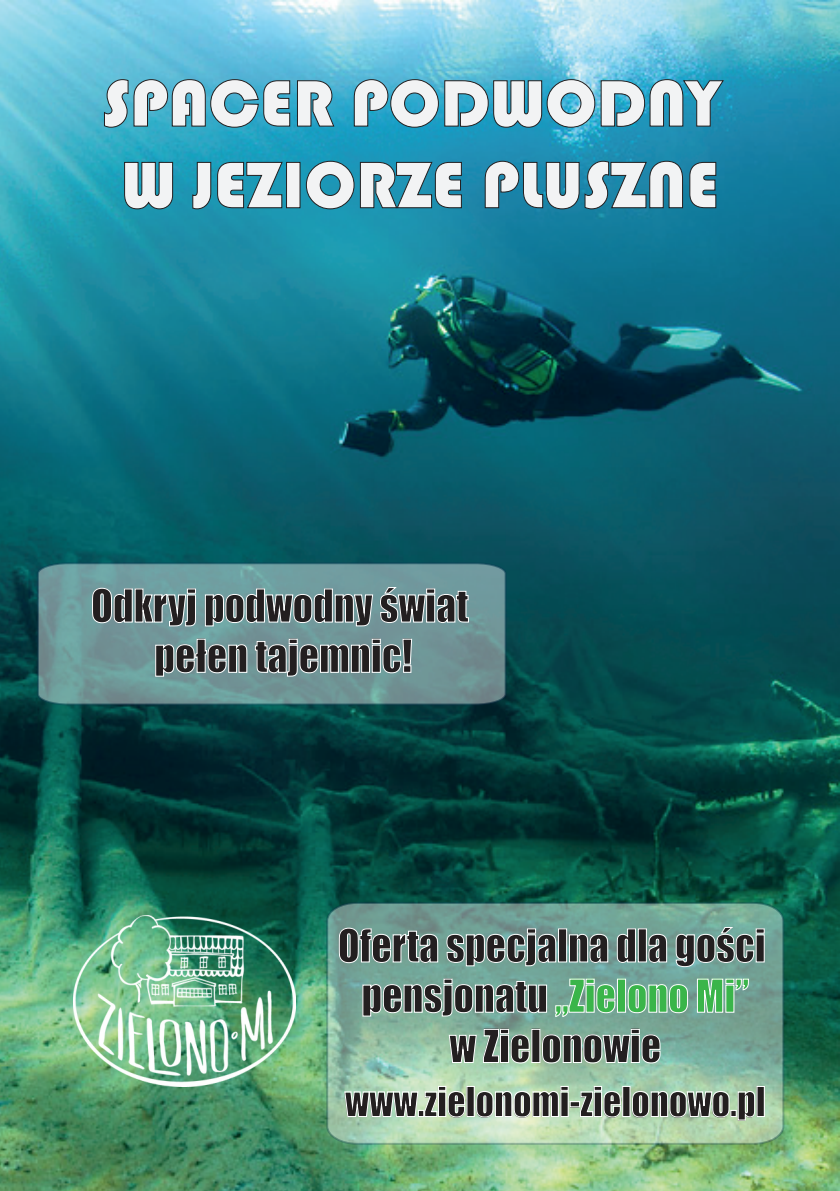
<style>
.page{position:relative;width:840px;height:1191px;background:#fff}
.page>*{position:absolute;margin:0;border:0;box-sizing:border-box;transform-origin:0 0}
.t1{font:68px/81.6px "Bauhaus 93";color:#f2f3f4}
.t2{font:41.8px/50.2px "Impact";color:#231f20;text-align:center;scale:.95 1}
.t3{font:38px "Impact";color:#231f20;scale:.95 1}
.s1{color:#3ab54a}
</style>
<div class="page">
<img style="left:0;top:0;width:839px;height:1191px">
<svg style="left:103px;top:79px;width:187px;height:49px;background:#40a1bc"></svg>
<svg style="left:296px;top:80px;width:39px;height:47px;background:#3198b6"></svg>
<svg style="left:353px;top:79px;width:371px;height:49px;background:#2c97b8"></svg>
<svg style="left:123px;top:161px;width:50px;height:49px;background:#1c8ca3"></svg>
<svg style="left:192px;top:161px;width:91px;height:49px;background:#1c8ba5"></svg>
<div style="left:286px;top:162px;width:14px;height:46px;border:1px solid #231f20"></div>
<svg style="left:305px;top:160px;width:157px;height:50px;background:#1d87a5"></svg>
<svg style="left:484px;top:160px;width:232px;height:50px;background:#1b7a9b"></svg>
<svg style="left:326px;top:902px;width:458px;height:242px;background:#88b49f"></svg>
<svg style="left:37px;top:562px;width:469px;height:143px;background:#6a9496"></svg>
<svg style="left:91px;top:587px;width:105px;height:40px;background:#89acaf"></svg>
<svg style="left:204px;top:588px;width:169px;height:41px;background:#87abad"></svg>
<svg style="left:379px;top:586px;width:90px;height:43px;background:#88a9ac"></svg>
<svg style="left:155px;top:638px;width:93px;height:39px;background:#88a8aa"></svg>
<svg style="left:254px;top:638px;width:158px;height:39px;background:#89a7a9"></svg>
<svg style="left:338px;top:927px;width:100px;height:36px;background:#8baea5"></svg>
<svg style="left:445px;top:928px;width:111px;height:38px;background:#8ab0a9"></svg>
<div style="left:557px;top:928px;width:10px;height:34px;border:1px solid #fff"></div>
<svg style="left:568px;top:933px;width:40px;height:30px"></svg>
<svg style="left:616px;top:928px;width:20px;height:35px"></svg>
<div style="left:637px;top:928px;width:9px;height:34px;border:1px solid #fff"></div>
<svg style="left:647px;top:933px;width:20px;height:30px"></svg>
<svg style="left:674px;top:926px;width:90px;height:41px;background:#89b3aa"></svg>
<svg style="left:361px;top:978px;width:186px;height:39px;background:#8fb8ab"></svg>
<svg style="left:554px;top:978px;width:61px;height:39px;background:#89afa4"></svg>
<div style="left:616px;top:978px;width:9px;height:34px;border:1px solid #fff"></div>
<svg style="left:626px;top:983px;width:62px;height:30px;background:#8eb2a8"></svg>
<svg style="left:696px;top:974px;width:53px;height:39px;background:#8bb1a7"></svg>
<svg style="left:448px;top:1028px;width:82px;height:41px;background:#a6ccb3"></svg>
<div style="left:531px;top:1028px;width:9px;height:35px;border:1px solid #fff"></div>
<svg style="left:541px;top:1028px;width:119px;height:41px;background:#99c1ad"></svg>
<svg style="left:343px;top:1085px;width:122px;height:39px;background:#c2dfc4"></svg>
<div style="left:466px;top:1086px;width:8px;height:31px;border:1px solid #fff"></div>
<svg style="left:475px;top:1085px;width:94px;height:33px;background:#cee6cb"></svg>
<div style="left:569px;top:1101px;width:10px;height:6px;border:1px solid #fff"></div>
<svg style="left:579px;top:1085px;width:42px;height:33px"></svg>
<div style="left:622px;top:1086px;width:8px;height:31px;border:1px solid #fff"></div>
<svg style="left:631px;top:1090px;width:98px;height:34px;background:#b7d5b9"></svg>
<div style="left:730px;top:1109px;width:6px;height:8px;border:1px solid #fff"></div>
<svg style="left:736px;top:1090px;width:19px;height:31px"></svg>
<div style="left:756px;top:1086px;width:8px;height:31px;border:1px solid #fff"></div>
<img style="left:74px;top:916px;width:221px;height:170px">
<h1 class="t1" style="left:102px;top:63px;width:619px">SPACER PODWODNY<br>W JEZIORZE PLUSZNE</h1>
<p class="t2" style="left:91px;top:579px;width:398px">Odkryj podwodny świat pełen tajemnic!</p>
<p class="t2" style="left:338px;top:919px;width:451px">Oferta specjalna dla gości pensjonatu <span class="s1">„Zielono Mi”<br></span>w Zielonowie</p>
<p class="t3" style="left:345px;top:1072px;width:444px">www.zielonomi-zielonowo.pl</p>
</div>
